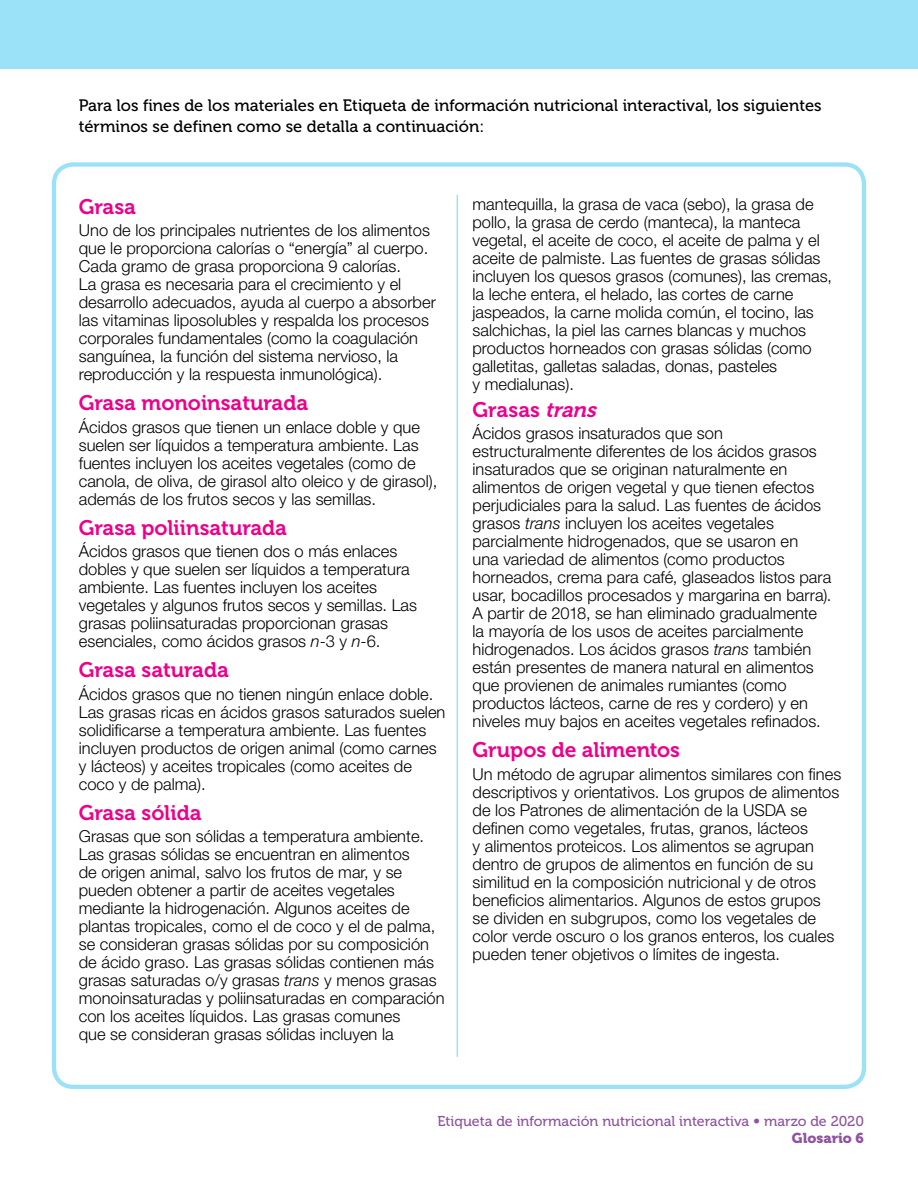
<style>
.page{position:relative;width:918px;height:1188px;background:#fff}
.page>*{position:absolute;margin:0;border:0;box-sizing:border-box;transform-origin:0 0}
.Glossary_Subhead_Ora{font:21px "Museo 700";color:#ec008c}
.Glossary_Body{font:300 16.5px/18px "Helvetica Neue LT Std";color:#000}
.t1{font:16.5px/21px "Museo 500";color:#000}
.t2{font:14.25px "Museo 500";color:#8f53a1}
.t3{font:14.25px "Museo 900";color:#8f53a1}
.s1{font-style:italic}
.s2{font-family:"Frutiger LT Std"}
</style>
<div class="page">
<hr style="left:457px;top:195px;width:1px;height:861px;background:#9be2f8">
<div style="left:52px;top:162px;width:814px;height:927px;border:4px solid #9be2f8;border-radius:19px"></div>
<div style="left:0;top:0;width:918px;height:69px;background:#9be2f8"></div>
<p class="t1" style="left:79px;top:95px;width:744px">Para los fines de los materiales en Etiqueta de información nutricional interactival, los siguientes términos se definen como se detalla a continuación:</p>
<p class="Glossary_Subhead_Ora" style="left:79px;top:195px;width:59px">Grasa</p>
<p class="Glossary_Body" style="left:79px;top:221px;width:359px">Uno de los principales nutrientes de los alimentos que le proporciona calorías o “energía” al cuerpo.<br>Cada gramo de grasa proporciona 9 calorías.<br>La grasa es necesaria para el crecimiento y el desarrollo adecuados, ayuda al cuerpo a absorber las vitaminas liposolubles y respalda los procesos corporales fundamentales (como la coagulación sanguínea, la función del sistema nervioso, la reproducción y la respuesta inmunológica).</p>
<p class="Glossary_Subhead_Ora" style="left:79px;top:391px;width:231px">Grasa monoinsaturada</p>
<p class="Glossary_Body" style="left:79px;top:418px;width:360px">Ácidos grasos que tienen un enlace doble y que suelen ser líquidos a temperatura ambiente. Las fuentes incluyen los aceites vegetales (como de canola, de oliva, de girasol alto oleico y de girasol), además de los frutos secos y las semillas.</p>
<p class="Glossary_Subhead_Ora" style="left:79px;top:516px;width:210px">Grasa poliinsaturada</p>
<p class="Glossary_Body" style="left:79px;top:542px;width:340px">Ácidos grasos que tienen dos o más enlaces dobles y que suelen ser líquidos a temperatura ambiente. Las fuentes incluyen los aceites vegetales y algunos frutos secos y semillas. Las grasas poliinsaturadas proporcionan grasas esenciales, como ácidos grasos <span class="s1">n</span>-3 y <span class="s1">n</span>-6.</p>
<p class="Glossary_Subhead_Ora" style="left:79px;top:658px;width:152px">Grasa saturada</p>
<p class="Glossary_Body" style="left:79px;top:685px;width:368px">Ácidos grasos que no tienen ningún enlace doble.<br>Las grasas ricas en ácidos grasos saturados suelen solidificarse a temperatura ambiente. Las fuentes incluyen productos de origen animal (como carnes y lácteos) y aceites tropicales (como aceites de coco y de palma).</p>
<p class="Glossary_Subhead_Ora" style="left:79px;top:801px;width:124px">Grasa sólida</p>
<p class="Glossary_Body" style="left:79px;top:827px;width:367px">Grasas que son sólidas a temperatura ambiente.<br>Las grasas sólidas se encuentran en alimentos<br>de origen animal, salvo los frutos de mar, y se pueden obtener a partir de aceites vegetales mediante la hidrogenación. Algunos aceites de plantas tropicales, como el de coco y el de palma, se consideran grasas sólidas por su composición de ácido graso. Las grasas sólidas contienen más grasas saturadas o/y grasas <span class="s1">trans</span> y menos grasas monoinsaturadas y poliinsaturadas en comparación con los aceites líquidos. Las grasas comunes<br>que se consideran grasas sólidas incluyen la</p>
<p class="Glossary_Body" style="left:472px;top:195px;width:361px">mantequilla, la grasa de vaca (sebo), la grasa de pollo, la grasa de cerdo (manteca), la manteca vegetal, el aceite de coco, el aceite de palma y el aceite de palmiste. Las fuentes de grasas sólidas incluyen los quesos grasos (comunes), las cremas, la leche entera, el helado, las cortes de carne jaspeados, la carne molida común, el tocino, las salchichas, la piel las carnes blancas y muchos productos horneados con grasas sólidas (como galletitas, galletas saladas, donas, pasteles<br>y medialunas).</p>
<p class="Glossary_Subhead_Ora" style="left:472px;top:398px;width:131px">Grasas <span class="s1">trans</span></p>
<p class="Glossary_Body" style="left:472px;top:424px;width:360px">Ácidos grasos insaturados que son estructuralmente diferentes de los ácidos grasos insaturados que se originan naturalmente en alimentos de origen vegetal y que tienen efectos perjudiciales para la salud. Las fuentes de ácidos grasos <span class="s1">trans</span> incluyen los aceites vegetales parcialmente hidrogenados, que se usaron en<br>una variedad de alimentos (como productos horneados, crema para café, glaseados listos para usar, bocadillos procesados y margarina en barra).<br>A partir de 2018, se han eliminado gradualmente la mayoría de los usos de aceites parcialmente hidrogenados. Los ácidos grasos <span class="s1">trans</span> también están presentes de manera natural en alimentos que provienen de animales rumiantes (como productos lácteos, carne de res y cordero) y en niveles muy bajos en aceites vegetales refinados.</p>
<p class="Glossary_Subhead_Ora" style="left:472px;top:738px;width:209px">Grupos de alimentos</p>
<p class="Glossary_Body" style="left:472px;top:765px;width:370px">Un método de agrupar alimentos similares con fines descriptivos y orientativos. Los grupos de alimentos de los Patrones de alimentación de la USDA se definen como vegetales, frutas, granos, lácteos<br>y alimentos proteicos. Los alimentos se agrupan dentro de grupos de alimentos en función de su similitud en la composición nutricional y de otros beneficios alimentarios. Algunos de estos grupos se dividen en subgrupos, como los vegetales de color verde oscuro o los granos enteros, los cuales pueden tener objetivos o límites de ingesta.</p>
<p class="t2" style="left:437px;top:1114px;width:428px">Etiqueta de información nutricional interactiva <span class="s2">•</span> marzo de 2020</p>
<p class="t3" style="left:792px;top:1130px;width:74px">Glosario 6</p>
</div>
